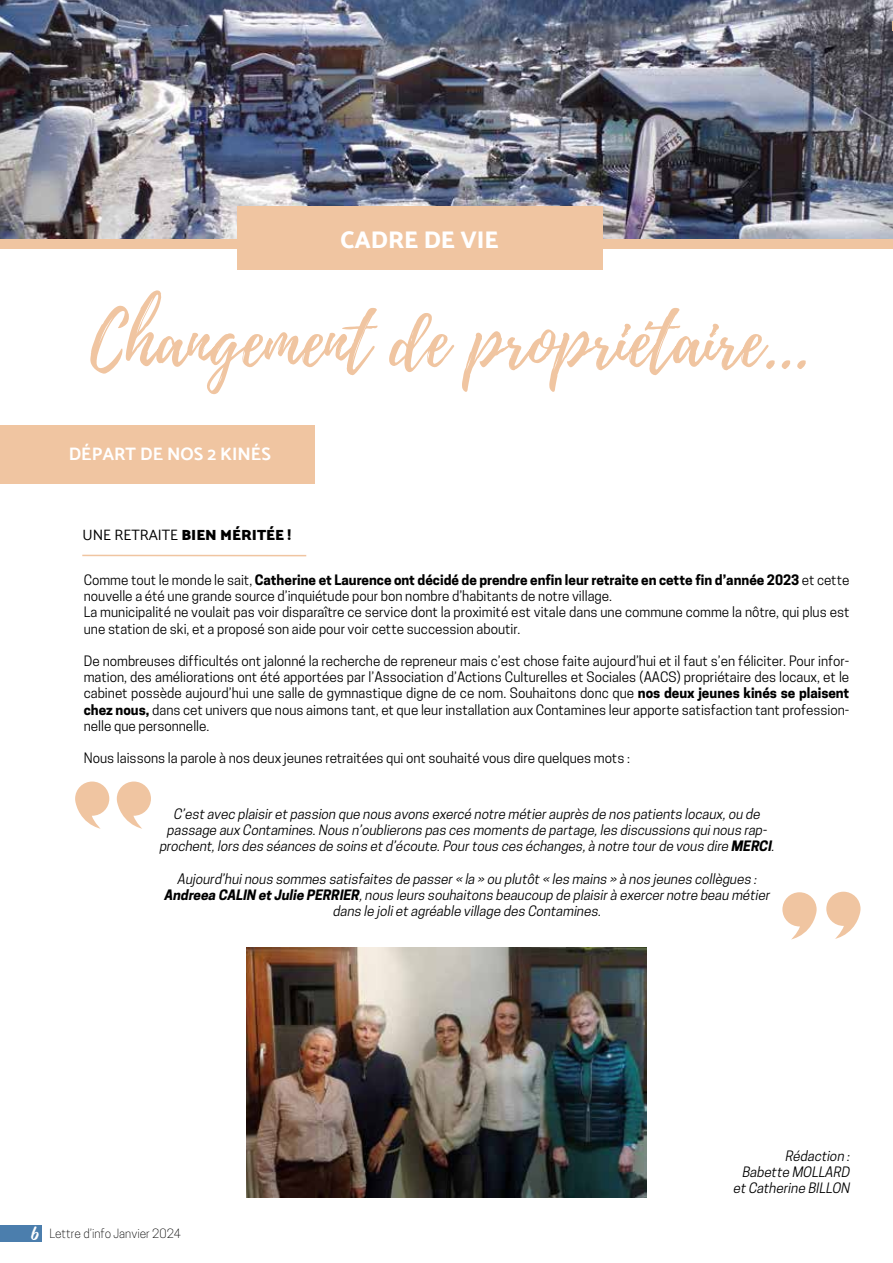
<style>
.page{position:relative;width:893px;height:1263px;background:#fff}
.page>*{position:absolute;margin:0;border:0;box-sizing:border-box;transform-origin:0 0}
.t1{font:800 24px "Catamaran";color:#fff}
.t2{font:700 18px "Catamaran";color:#fff}
.t3{font:900 15px "Catamaran";color:#000}
.t4{font:13.5px/16.2px "Cooper Hewitt";color:#000}
.t5{font:italic 13.5px/16.2px "Cooper Hewitt";color:#000;text-align:center}
.t6{font:300 12px "Cooper Hewitt";color:#000}
.s1{font-weight:400}
.s2{font-weight:700}
.s3{font-family:"Playlist Script";font-weight:400;font-size:22.5px;color:#fff}
</style>
<div class="page">
<div style="left:0;top:1225px;width:42px;height:17px;background:#4b7ead"></div>
<div style="left:0;top:425px;width:315px;height:59px;background:#f0c5a1"></div>
<img style="left:0;top:0;width:892px;height:239px">
<div style="left:0;top:239px;width:893px;height:10px;background:#f0c5a1"></div>
<div style="left:237px;top:206px;width:365px;height:64px;background:#f0c5a1"></div>
<hr style="left:82px;top:555px;width:224px;height:1px;background:#f0c5a1">
<svg style="left:90px;top:290px;width:716px;height:104px"></svg>
<svg style="left:826px;top:892px;width:34px;height:47px"></svg>
<svg style="left:782px;top:892px;width:35px;height:47px"></svg>
<svg style="left:117px;top:781px;width:34px;height:48px"></svg>
<svg style="left:75px;top:781px;width:34px;height:48px"></svg>
<img style="left:247px;top:947px;width:399px;height:251px">
<h1 class="t1" style="left:341px;top:225px;width:160px">CADRE DE VIE</h1>
<h2 class="t2" style="left:69px;top:444px;width:203px">DÉPART DE NOS 2 KINÉS</h2>
<p class="t3" style="left:83px;top:526px;width:210px"><span class="s1">UNE RETRAITE</span> BIEN MÉRITÉE !</p>
<p class="t4" style="left:84px;top:572px;width:767px">Comme tout le monde le sait, <span class="s2">Catherine et Laurence ont décidé de prendre enfin leur retraite en cette fin d’année 2023</span> et cette nouvelle a été une grande source d’inquiétude pour bon nombre d’habitants de notre village.<br>La municipalité ne voulait pas voir disparaître ce service dont la proximité est vitale dans une commune comme la nôtre, qui plus est une station de ski, et a proposé son aide pour voir cette succession aboutir.</p>
<p class="t4" style="left:84px;top:653px;width:767px;text-align:justify">De nombreuses difficultés ont jalonné la recherche de repreneur mais c’est chose faite aujourd’hui et il faut s’en féliciter. Pour infor&shy;mation, des améliorations ont été apportées par l’Association d’Actions Culturelles et Sociales (AACS) propriétaire des locaux, et le cabinet possède aujourd’hui une salle de gymnastique digne de ce nom. Souhaitons donc que <span class="s2">nos deux jeunes kinés se plaisent chez nous,</span> dans cet univers que nous aimons tant, et que leur installation aux Contamines leur apporte satisfaction tant profession&shy;nelle que personnelle.</p>
<p class="t4" style="left:84px;top:750px;width:548px">Nous laissons la parole à nos deux jeunes retraitées qui ont souhaité vous dire quelques mots :</p>
<p class="t5" style="left:159px;top:806px;width:619px">C’est avec plaisiret passion que nous avons exercé notre métierauprès de nos patients locaux,ou de passage aux Contamines.Nous n’oublierons pas ces moments de partage,les discussions quinous rap&shy;prochent,lors des séances de soins et d’écoute.Pourtous ces échanges,à notre tourde vous dire <span class="s2">MERCI</span>.</p>
<p class="t5" style="left:164px;top:870px;width:610px">Aujourd’huinous sommes satisfaites de passer« la » ou plutôt « les mains » à nos jeunes collègues :<br><span class="s2">Andreea CALIN et Julie PERRIER</span>,nous leurs souhaitons beaucoup de plaisirà exercernotre beau métier dans le joliet agréable village des Contamines.</p>
<p class="t6" style="left:31px;top:1226px;width:152px"><span class="s3">6</span> Lettre d’info Janvier 2024</p>
<p class="t5" style="left:733px;top:1147px;width:121px;text-align:right">Rédaction :<br>Babette MOLLARD et Catherine BILLON</p>
</div>
